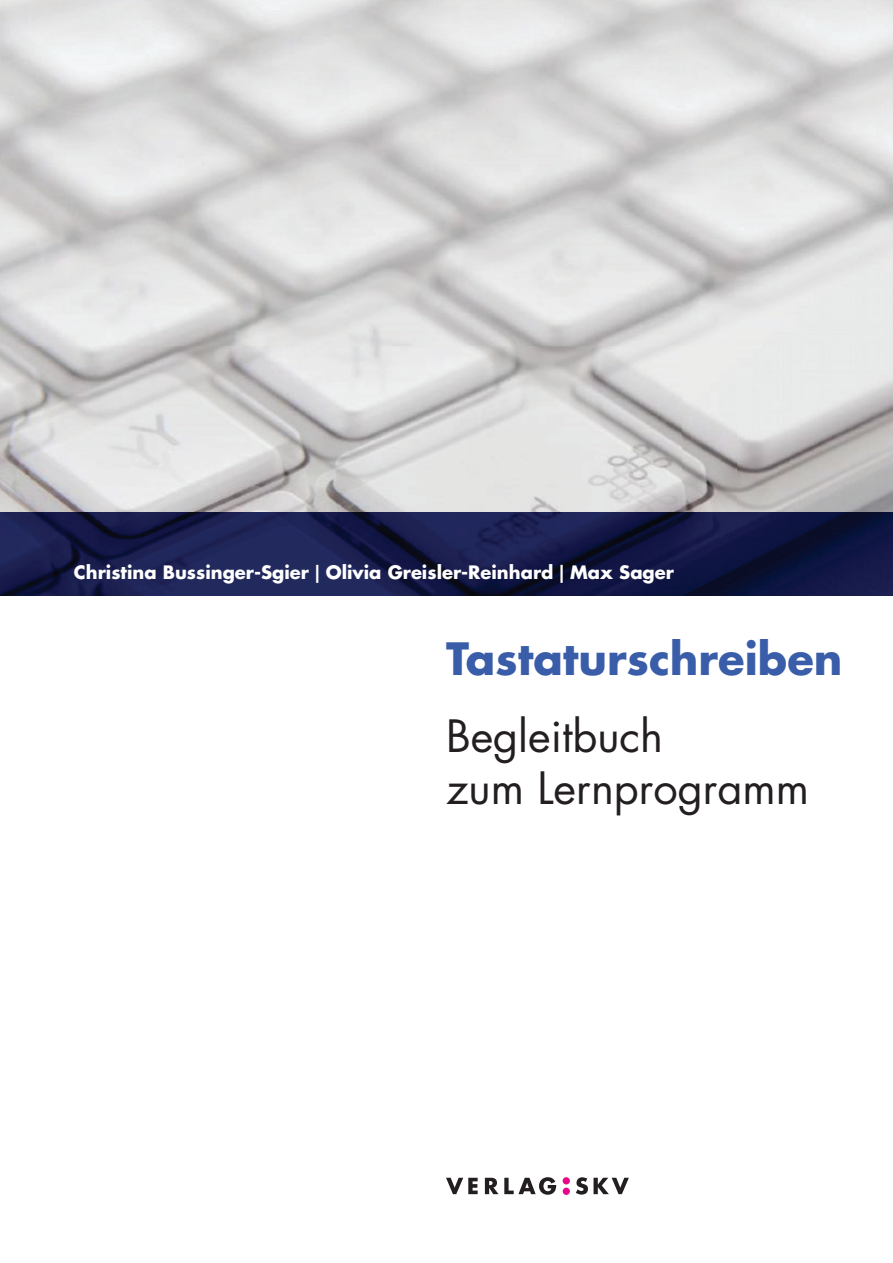
<style>
.page{position:relative;width:893px;height:1263px;background:#fff}
.page>*{position:absolute;margin:0;border:0;box-sizing:border-box;transform-origin:0 0}
.t1{font:43.35px/52.1px "Futura";color:#231f20}
.t2{font:700 43.35px "Futura";color:#395da8}
.t3{font:700 18px "Futura";color:#fff}
.s1{font-family:"Dax"}
</style>
<div class="page">
<img style="left:0;top:0;width:735px;height:512px">
<img style="left:735px;top:0;width:158px;height:512px">
<svg style="left:446px;top:1178px;width:32px;height:16px"></svg>
<svg style="left:485px;top:1177px;width:71px;height:18px"></svg>
<svg style="left:576px;top:1177px;width:53px;height:17px"></svg>
<div style="left:563px;top:1177px;width:7px;height:7px;background:#e70788;border-radius:50%"></div>
<div style="left:563px;top:1188px;width:7px;height:7px;background:#e70788;border-radius:50%"></div>
<img style="left:0;top:512px;width:893px;height:83px">
<p class="t3" style="left:74px;top:564px;width:601px">Christina Bussinger-Sgier <span class="s1">|</span> Olivia Greisler-Reinhard <span class="s1">|</span> Max Sager</p>
<h1 class="t2" style="left:446px;top:638px;width:398px">Tastaturschreiben</h1>
<h1 class="t1" style="left:446px;top:713px;width:365px">Begleitbuch<br>zum Lernprogramm</h1>
</div>
